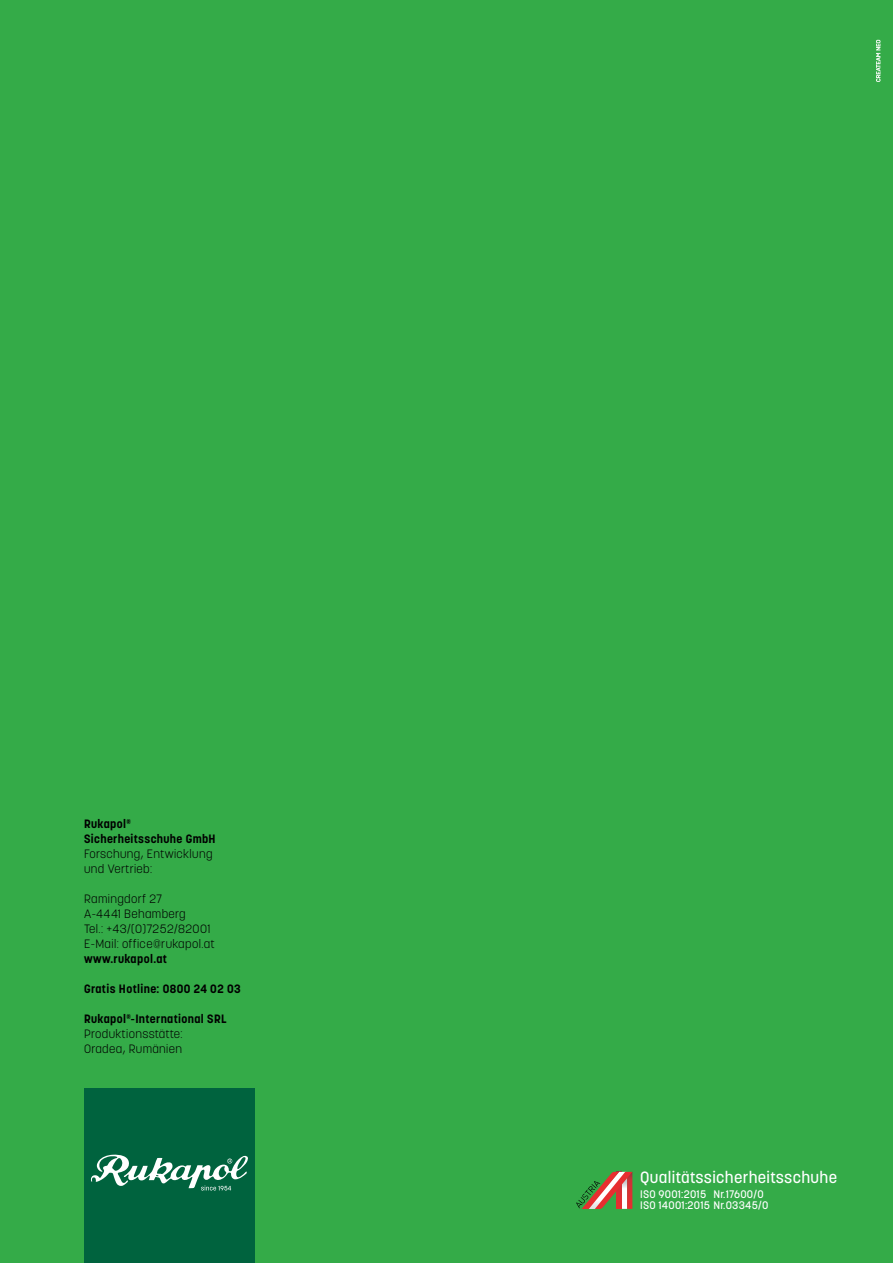
<style>
.page{position:relative;width:893px;height:1263px;background:#34ab48}
.page>*{position:absolute;margin:0;border:0;box-sizing:border-box;transform-origin:0 0}
.t1{font:500 16.2px "Korolev";letter-spacing:.02em;color:#fff}
.t2{font:300 12px/15px "Korolev";letter-spacing:.03em;color:#000}
.t3{font:700 12px/15px "Korolev";letter-spacing:.03em;color:#000}
.t4{font:500 10.8px/10.8px "Korolev";letter-spacing:.02em;color:#fff}
.s1{font-weight:700}
</style>
<div class="page">
<svg style="left:576px;top:1172px;width:56px;height:37px"></svg>
<div style="left:84px;top:1088px;width:171px;height:175px;background:#00633e"></div>
<svg style="left:91px;top:1154px;width:157px;height:36px"></svg>
<svg style="left:876px;top:40px;width:4px;height:42px"></svg>
<p class="t3" style="left:84px;top:816px;width:133px">Rukapol<sup>®<br></sup>Sicherheitsschuhe GmbH</p>
<p class="t2" style="left:84px;top:846px;width:130px">Forschung, Entwicklung und Vertrieb:</p>
<p class="t2" style="left:84px;top:891px;width:132px">Ramingdorf 27<br>A-4441 Behamberg<br>Tel.: +43/(0)7252/82001<br>E-Mail: office@rukapol.at</p>
<p class="t3" style="left:84px;top:951px;width:85px">www.rukapol.at</p>
<p class="t3" style="left:84px;top:981px;width:158px">Gratis Hotline: 0800 24 02 03</p>
<p class="t2" style="left:84px;top:1011px;width:144px"><span class="s1">Rukapol</span><sup>®</sup><span class="s1">-International SRL<br></span>Produktionsstätte:<br>Oradea, Rumänien</p>
<h1 class="t1" style="left:640px;top:1167px;width:198px">Qualitätssicherheitsschuhe</h1>
<p class="t4" style="left:640px;top:1189px;width:130px">ISO 9001:2015 Nr.17600/0<br>ISO 14001:2015 Nr.03345/0</p>
</div>
